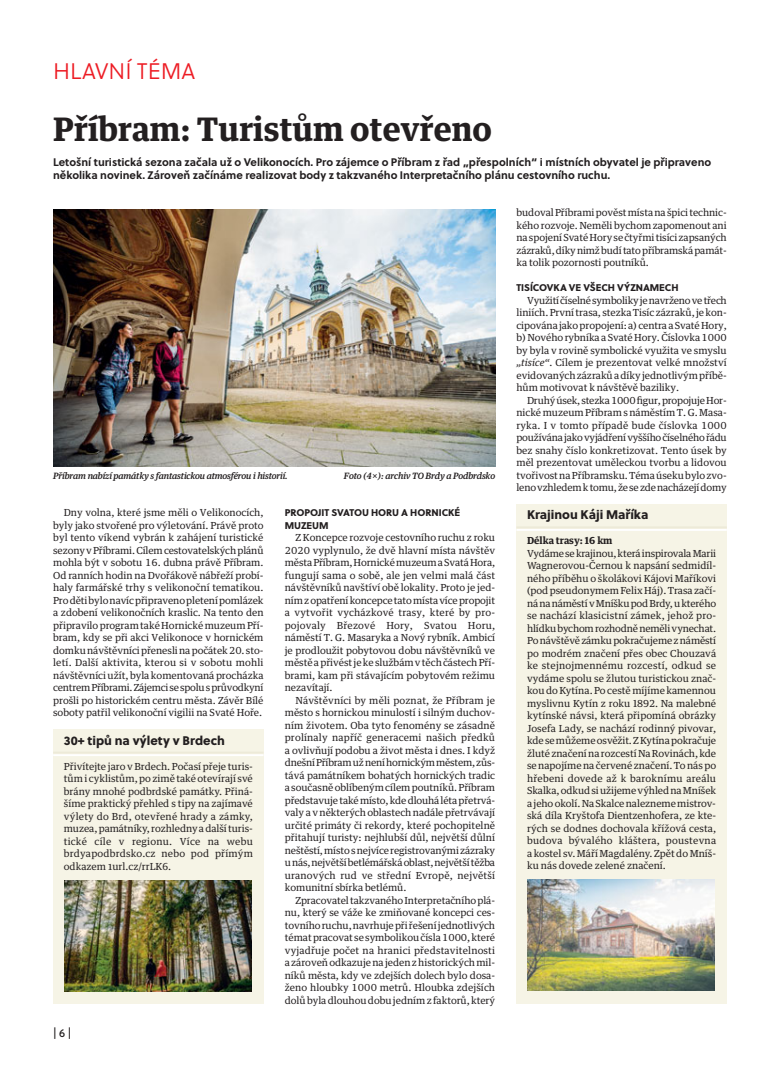
<style>
.page{position:relative;width:780px;height:1088px;background:#fff}
.page>*{position:absolute;margin:0;border:0;box-sizing:border-box;transform-origin:0 0}
.t1{font:700 32.5px "Guardian Text Egyp";color:#231f20}
.t2{font:22.5px "Soleil Lt";color:#ed1c24}
.t3{font:12.5px "Soleil Xb";color:#231f20}
.t4{font:11.25px "Soleil Bk";color:#231f20}
.t5{font:700 11px/12.5px "Soleil";color:#231f20}
.t6{font:9.75px/12.5px "Guardian Text Egyp";letter-spacing:-.005em;color:#231f20;text-align:justify}
.t7{font:9.75px/12.5px "Soleil Xb";letter-spacing:-.005em;color:#231f20}
.t8{font:700 9.75px "Guardian Text Egyp";color:#231f20}
.t9{font:italic 500 8.75px "Guardian Text Egyp";letter-spacing:-.015em;color:#231f20}
.s1{font-style:italic}
</style>
<div class="page">
<img style="left:53px;top:209px;width:442px;height:257px">
<div style="left:53px;top:729px;width:210px;height:274px;background:#f6f4e6"></div>
<hr style="left:53px;top:752px;width:210px;height:1px;background:#edead8">
<hr style="left:53px;top:754px;width:210px;height:2px;background:#fff">
<img style="left:65px;top:880px;width:186px;height:111px">
<div style="left:516px;top:504px;width:210px;height:499px;background:#f6f4e6"></div>
<hr style="left:516px;top:526px;width:210px;height:2px;background:#edead8">
<hr style="left:516px;top:529px;width:210px;height:2px;background:#fff">
<img style="left:528px;top:879px;width:186px;height:111px">
<h2 class="t2" style="left:53px;top:58px;width:144px">HLAVNÍ TÉMA</h2>
<h1 class="t1" style="left:53px;top:114px;width:440px">Příbram: Turistům otevřeno</h1>
<p class="t5" style="left:53px;top:157px;width:659px">Letošní turistická sezona začala už o Velikonocích. Pro zájemce o Příbram z řad „přespolních“ i místních obyvatel je připraveno několika novinek. Zároveň začínáme realizovat body z takzvaného Interpretačního plánu cestovního ruchu.</p>
<p class="t9" style="left:53px;top:472px;width:236px">Příbram nabízí památky s fantastickou atmosférou i historií.</p>
<p class="t9" style="left:343px;top:472px;width:153px">Foto (4×): archiv TO Brdy a Podbrdsko</p>
<p class="t6" style="left:53px;top:507px;width:212px;text-indent:11px">Dny volna, které jsme měli o Velikonocích, byly jako stvořené pro výletování. Právě proto byl tento víkend vybrán k zahájení turistické sezony v Příbrami. Cílem cestovatelských plánů mohla být v sobotu 16. dubna právě Příbram.<br>Od ranních hodin na Dvořákově nábřeží probí&shy;haly farmářské trhy s velikonoční tematikou.<br>Pro děti bylo navíc připraveno pletení pomlázek a zdobení velikonočních kraslic. Na tento den připravilo program také Hornické muzeum Pří&shy;bram, kdy se při akci Velikonoce v hornickém domku návštěvníci přenesli na počátek 20. sto&shy;letí. Další aktivita, kterou si v sobotu mohli návštěvníci užít, byla komentovaná procházka centrem Příbrami. Zájemci se spolu sprůvodkyní prošli po historickém centru města. Závěr Bílé soboty patřil velikonoční vigilii na Svaté Hoře.</p>
<p class="t7" style="left:285px;top:507px;width:177px">PROPOJIT SVATOU HORU A HORNICKÉ<br>MUZEUM</p>
<p class="t6" style="left:285px;top:532px;width:212px;text-indent:11px">Z Koncepce rozvoje cestovního ruchu z roku 2020 vyplynulo, že dvě hlavní místa návštěv města Příbram, Hornické muzeum a Svatá Hora, fungují sama o sobě, ale jen velmi malá část návštěvníků navštíví obě lokality. Proto je jed&shy;ním z opatření koncepce tato místa více propojit a vytvořit vycházkové trasy, které by pro - pojovaly Březové Hory, Svatou Horu, náměstí T. G. Masaryka a Nový rybník. Ambicí je prodloužit pobytovou dobu návštěvníků ve městě a přivést je ke službám v těch částech Pří&shy;brami, kam při stávajícím pobytovém režimu nezavítají.</p>
<p class="t6" style="left:285px;top:695px;width:212px;text-indent:11px">Návštěvníci by měli poznat, že Příbram je město s hornickou minulostí i silným duchov&shy;ním životem. Oba tyto fenomény se zásadně prolínaly napříč generacemi našich předků a ovlivňují podobu a život města i dnes. I když dnešní Příbram už není hornickým městem, zůs&shy;tává památníkem bohatých hornických tradic a současně oblíbeným cílem poutníků. Příbram představuje také místo, kde dlouhá léta přetrvá&shy;valy a v některých oblastech nadále přetrvávají určité primáty či rekordy, které pochopitelně přitahují turisty: nejhlubší důl, největší důlní neštěstí, místo s nejvíce registrovanými zázraky unás, největší betlémářská oblast, největší těžba uranových rud ve střední Evropě, největší komunitní sbírka betlémů.</p>
<p class="t6" style="left:285px;top:895px;width:212px;text-indent:11px">Zpracovatel takzvaného Interpretačního plá&shy;nu, který se váže ke zmiňované koncepci ces&shy;tovního ruchu, navrhuje při řešení jednotlivých témat pracovat se symbolikou čísla 1000, které vyjadřuje počet na hranici představitelnosti a zároveň odkazuje na jeden z historických mil&shy;níků města, kdy ve zdejších dolech bylo dosa&shy;ženo hloubky 1000 metrů. Hloubka zdejších dolů byla dlouhou dobu jedním z faktorů, který</p>
<p class="t3" style="left:64px;top:735px;width:163px">30+ tipů na výlety v Brdech</p>
<p class="t6" style="left:64px;top:760px;width:191px">Přivítejte jaro v Brdech. Počasí přeje turis&shy;tům i cyklistům, po zimě také otevírají své brány mnohé podbrdské památky. Přiná&shy;šíme praktický přehled s tipy na zajímavé výlety do Brd, otevřené hrady a zámky, muzea, památníky, rozhledny a další turis&shy;tické cíle v regionu. Více na webu brdyapodbrdsko.cz nebo pod přímým odkazem 1url.cz/rrLK6.</p>
<p class="t4" style="left:53px;top:1026px;width:20px">| 6|</p>
<p class="t6" style="left:516px;top:207px;width:212px">budoval Příbrami pověst místa na špici technic&shy;kého rozvoje. Neměli bychom zapomenout ani na spojení Svaté Hory se čtyřmi tisíci zapsaných zázraků, díky nimž budí tato příbramská památ&shy;ka tolik pozornosti poutníků.</p>
<p class="t7" style="left:516px;top:282px;width:164px">TISÍCOVKA VE VŠECH VÝZNAMECH</p>
<p class="t6" style="left:516px;top:295px;width:212px;text-indent:11px">Využití číselné symboliky je navrženo ve třech liniích. První trasa, stezka Tisíc zázraků, je kon&shy;cipována jako propojení: a) centra a Svaté Hory, b) Nového rybníka a Svaté Hory. Číslovka 1000 by byla v rovině symbolické využita ve smyslu <span class="s1">„tisíce“.</span> Cílem je prezentovat velké množství evidovaných zázraků a díky jednotlivým příbě&shy;hům motivovat k návštěvě baziliky.</p>
<p class="t6" style="left:516px;top:395px;width:212px;text-indent:11px">Druhý úsek, stezka 1000 figur, propojuje Hor&shy;nické muzeum Příbram s náměstím T. G. Masa&shy;ryka. I v tomto případě bude číslovka 1000 používána jako vyjádření vyššího číselného řádu bez snahy číslo konkretizovat. Tento úsek by měl prezentovat uměleckou tvorbu a lidovou tvořivost na Příbramsku. Téma úseku bylo zvo&shy;leno vzhledem ktomu, že se zde nacházejí domy</p>
<p class="t3" style="left:527px;top:510px;width:123px">Krajinou Káji Maříka</p>
<p class="t8" style="left:527px;top:536px;width:87px">Délka trasy: 16 km</p>
<p class="t6" style="left:527px;top:548px;width:191px">Vydáme se krajinou, která inspirovala Marii Wagnerovou-Černou k napsání sedmidíl&shy;ného příběhu o školákovi Kájovi Maříkovi (pod pseudonymem Felix Háj). Trasa začí&shy;ná na náměstí v Mníšku pod Brdy, u kterého se nachází klasicistní zámek, jehož pro&shy;hlídku bychom rozhodně neměli vynechat.<br>Po návštěvě zámku pokračujeme z náměstí po modrém značení přes obec Chouzavá ke stejnojmennému rozcestí, odkud se vydáme spolu se žlutou turistickou znač&shy;kou do Kytína. Po cestě míjíme kamennou myslivnu Kytín z roku 1892. Na malebné kytínské návsi, která připomíná obrázky Josefa Lady, se nachází rodinný pivovar, kde se můžeme osvěžit. Z Kytína pokračuje žluté značení na rozcestí Na Rovinách, kde se napojíme na červené značení. To nás po hřebeni dovede až k baroknímu areálu Skalka, odkud si užijeme výhled na Mníšek a jeho okolí. Na Skalce nalezneme mistrov&shy;ská díla Kryštofa Dientzenhofera, ze kte&shy;rých se dodnes dochovala křížová cesta, budova bývalého kláštera, poustevna a kostel sv. Máří Magdalény. Zpět do Mníš&shy;ku nás dovede zelené značení.</p>
</div>
